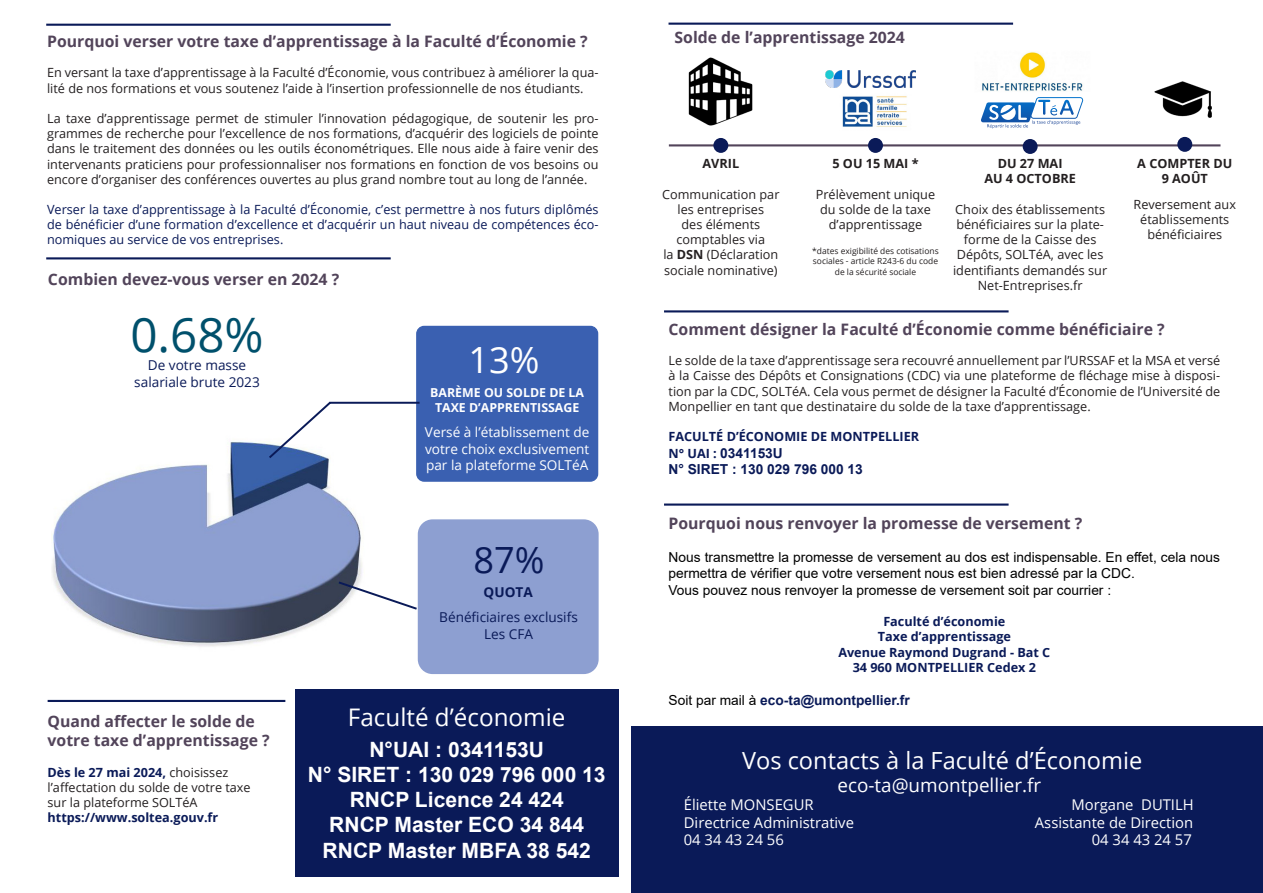
<style>
.page{position:relative;width:1263px;height:893px;background:#fff}
.page>*{position:absolute;margin:0;border:0;box-sizing:border-box;transform-origin:0 0}
.t1{font:47.55px "Open Sans";color:#00506c}
.t2{font:36.15px "Open Sans";color:#0a1a58}
.t3{font:36.15px "Open Sans";color:#fff}
.t4{font:24.3px "Open Sans";color:#fff}
.t5{font:23.55px "Open Sans";color:#fff}
.t6{font:700 21.15px "Arial";color:#fff}
.t7{font:18.9px "Open Sans";color:#fff}
.t8{font:700 15.75px "Open Sans";color:#52445a}
.t9{font:14.85px "Open Sans";color:#fff}
.t10{font:13.8px/16.5px "Arial";color:#000}
.t11{font:700 13.8px "Arial";color:#0a1a58}
.t12{font:13.65px/16.4px "Open Sans";color:#fff;text-align:justify}
.t13{font:13.65px "Open Sans";color:#0a1a58}
.t14{font:700 13.65px "Open Sans";color:#0a1a58}
.t15{font:12.6px/15.1px "Open Sans";color:#231f20;text-align:center}
.t16{font:12.6px/15.1px "Open Sans";color:#0a1a58;text-align:justify}
.t17{font:700 12.6px "Open Sans";color:#0a1a58}
.t18{font:700 12.6px/15.1px "Open Sans";color:#231f20;text-align:center}
.t19{font:700 12.3px/14.9px "Open Sans";color:#fff;text-align:center}
.t20{font:8.4px/10.1px "Open Sans";color:#231f20;text-align:center}
.s1{font-weight:400;color:#231f20}
.s2{font-weight:700}
.s3{font-family:"Open Sans";font-size:12.6px}
.s4{font-weight:400;color:#000}
</style>
<div class="page">
<hr style="left:46px;top:24px;width:345px;height:2px;background:#0a1a58">
<hr style="left:46px;top:257px;width:345px;height:2px;background:#0a1a58">
<hr style="left:48px;top:700px;width:237px;height:2px;background:#0a1a58">
<div style="left:295px;top:689px;width:324px;height:187px;background:#0a1a58"></div>
<div style="left:418px;top:519px;width:181px;height:155px;background:#8d9fd1;border-radius:15px"></div>
<div style="left:417px;top:326px;width:181px;height:155px;background:#3a60b1;border-radius:7px"></div>
<div style="left:416px;top:326px;width:182px;height:156px;border:1px solid #3a60b1;border-radius:7px"></div>
<img style="left:51px;top:441px;width:311px;height:206px">
<hr style="left:330px;top:402px;width:90px;height:2px;background:#0a1a58">
<svg style="left:267px;top:401px;width:66px;height:59px"></svg>
<svg style="left:283px;top:572px;width:135px;height:42px"></svg>
<div style="left:631px;top:727px;width:632px;height:166px;background:#0a1a58"></div>
<hr style="left:668px;top:23px;width:345px;height:2px;background:#0a1a58">
<hr style="left:669px;top:144px;width:551px;height:2px;background:#52445a">
<div style="left:713px;top:138px;width:15px;height:15px;background:#0a1a58;border-radius:50%"></div>
<div style="left:1177px;top:137px;width:15px;height:15px;background:#0a1a58;border-radius:50%"></div>
<div style="left:868px;top:138px;width:15px;height:15px;background:#0a1a58;border-radius:50%"></div>
<div style="left:1023px;top:139px;width:15px;height:15px;background:#0a1a58;border-radius:50%"></div>
<img style="left:688px;top:58px;width:65px;height:67px">
<img style="left:1154px;top:81px;width:58px;height:37px">
<img style="left:842px;top:96px;width:65px;height:31px">
<img style="left:982px;top:52px;width:101px;height:39px">
<svg style="left:981px;top:97px;width:103px;height:32px"></svg>
<img style="left:825px;top:71px;width:91px;height:17px">
<hr style="left:664px;top:310px;width:344px;height:2px;background:#0a1a58">
<hr style="left:664px;top:503px;width:344px;height:3px;background:#0a1a58">
<p class="t8" style="left:47px;top:30px;width:542px">Pourquoi verser votre taxe d’apprentissage à la Faculté d’Économie ?</p>
<p class="t15" style="left:47px;top:65px;width:553px;text-align:left">En versant la taxe d’apprentissage à la Faculté d’Économie, vous contribuez à améliorer la qua&shy;lité de nos formations et vous soutenez l’aide à l’insertion professionnelle de nos étudiants.</p>
<p class="t15" style="left:47px;top:110px;width:553px;text-align:justify">La taxe d’apprentissage permet de stimuler l’innovation pédagogique, de soutenir les pro&shy;grammes de recherche pour l’excellence de nos formations, d’acquérir des logiciels de pointe dans le traitement des données ou les outils économétriques. Elle nous aide à faire venir des intervenants praticiens pour professionnaliser nos formations en fonction de vos besoins ou encore d’organiser des conférences ouvertes au plus grand nombre tout au long de l’année.</p>
<p class="t16" style="left:47px;top:202px;width:553px">Verser la taxe d’apprentissage à la Faculté d’Économie, c’est permettre à nos futurs diplômés de bénéficier d’une formation d’excellence et d’acquérir un haut niveau de compétences éco&shy;nomiques au service de vos entreprises.</p>
<p class="t8" style="left:48px;top:268px;width:293px">Combien devez-vous verser en 2024 ?</p>
<p class="t1" style="left:130px;top:302px;width:135px">0.68%</p>
<p class="t13" style="left:148px;top:356px;width:100px">De votre masse</p>
<p class="t13" style="left:134px;top:372px;width:127px">salariale brute 2023</p>
<p class="t8" style="left:48px;top:710px;width:209px">Quand affecter le solde de</p>
<p class="t8" style="left:48px;top:729px;width:224px">votre taxe d’apprentissage ?</p>
<p class="t17" style="left:48px;top:763px;width:182px">Dès le 27 mai 2024, <span class="s1">choisissez</span></p>
<p class="t15" style="left:48px;top:779px;width:205px">l’affectation du solde de votre taxe</p>
<p class="t15" style="left:48px;top:794px;width:151px">sur la plateforme SOLTéA</p>
<p class="t17" style="left:48px;top:809px;width:172px">https://www.soltea.gouv.fr</p>
<p class="t3" style="left:468px;top:335px;width:73px">13%</p>
<p class="t19" style="left:430px;top:385px;width:155px">BARÈME OU SOLDE DE LA<br>TAXE D’APPRENTISSAGE</p>
<p class="t12" style="left:425px;top:424px;width:166px">Versé à l’établissement de votre choix exclusivement par la plateforme SOLTéA</p>
<p class="t2" style="left:473px;top:535px;width:73px">87%</p>
<p class="t14" style="left:484px;top:583px;width:51px">QUOTA</p>
<p class="t13" style="left:439px;top:608px;width:140px">Bénéficiaires exclusifs</p>
<p class="t13" style="left:484px;top:624px;width:50px">Les CFA</p>
<p class="t4" style="left:348px;top:701px;width:219px">Faculté d’économie</p>
<p class="t6" style="left:369px;top:734px;width:176px">N°UAI : 0341153U</p>
<p class="t6" style="left:308px;top:759px;width:299px">N° SIRET : 130 029 796 000 13</p>
<p class="t6" style="left:350px;top:785px;width:215px">RNCP Licence 24 424</p>
<p class="t6" style="left:329px;top:810px;width:256px">RNCP Master ECO 34 844</p>
<p class="t6" style="left:323px;top:835px;width:270px">RNCP Master MBFA 38 542</p>
<p class="t8" style="left:674px;top:26px;width:232px">Solde de l’apprentissage 2024</p>
<p class="t18" style="left:702px;top:156px;width:38px">AVRIL</p>
<p class="t15" style="left:662px;top:186px;width:119px">Communication par</p>
<p class="t15" style="left:678px;top:201px;width:88px">les entreprises</p>
<p class="t15" style="left:681px;top:216px;width:80px">des éléments</p>
<p class="t15" style="left:676px;top:232px;width:90px">comptables via</p>
<p class="t15" style="left:663px;top:247px;width:117px;text-align:left">la <span class="s2">DSN</span> (Déclaration sociale nominative)</p>
<p class="t18" style="left:832px;top:156px;width:88px">5 OU 15 MAI *</p>
<p class="t15" style="left:816px;top:186px;width:121px">Prélèvement unique du solde de la taxe d’apprentissage</p>
<p class="t20" style="left:812px;top:246px;width:128px">*dates exigibilité des cotisations sociales - article R243-6 du code de la sécurité sociale</p>
<p class="t18" style="left:998px;top:156px;width:66px">DU 27 MAI</p>
<p class="t18" style="left:984px;top:171px;width:93px">AU 4 OCTOBRE</p>
<p class="t15" style="left:953px;top:201px;width:156px">Choix des établissements bénéficiaires sur la plate&shy;forme de la Caisse des<br>Dépôts, SOLTéA, avec les identifiants demandés sur<br>Net-Entreprises.fr</p>
<p class="t18" style="left:1137px;top:156px;width:96px">A COMPTER DU<br>9 AOÛT</p>
<p class="t15" style="left:1133px;top:196px;width:104px">Reversement aux établissements bénéficiaires</p>
<p class="t8" style="left:668px;top:318px;width:498px">Comment désigner la Faculté d’Économie comme bénéficiaire ?</p>
<p class="t15" style="left:668px;top:353px;width:553px;text-align:justify">Le solde de la taxe d’apprentissage sera recouvré annuellement par l’URSSAF et la MSA et versé à la Caisse des Dépôts et Consignations (CDC) via une plateforme de fléchage mise à disposi&shy;tion par la CDC, SOLTéA. Cela vous permet de désigner la Faculté d’Économie de l’Université de Monpellier en tant que destinataire du solde de la taxe d’apprentissage.</p>
<p class="t17" style="left:668px;top:428px;width:252px">FACULTÉ D’ÉCONOMIE DE MONTPELLIER</p>
<p class="t11" style="left:668px;top:443px;width:116px"><span class="s3">N° UAI :</span> 0341153U</p>
<p class="t11" style="left:668px;top:459px;width:196px">N° SIRET : 130 029 796 000 13</p>
<p class="t8" style="left:668px;top:512px;width:415px">Pourquoi nous renvoyer la promesse de versement ?</p>
<p class="t10" style="left:668px;top:548px;width:553px">Nous transmettre la promesse de versement au dos est indispensable. En effet, cela nous permettra de vérifier que votre versement nous est bien adressé par la CDC.</p>
<p class="t10" style="left:668px;top:581px;width:444px">Vous pouvez nous renvoyer la promesse de versement soit par courrier :</p>
<p class="t17" style="left:883px;top:613px;width:123px">Faculté d’économie</p>
<p class="t17" style="left:878px;top:628px;width:135px">Taxe d’apprentissage</p>
<p class="t17" style="left:838px;top:643px;width:213px">Avenue Raymond Dugrand - Bat C</p>
<p class="t17" style="left:853px;top:658px;width:185px">34 960 MONTPELLIER Cedex 2</p>
<p class="t11" style="left:668px;top:690px;width:243px"><span class="s4">Soit par mail à</span> eco-ta@umontpellier.fr</p>
<p class="t5" style="left:742px;top:745px;width:402px">Vos contacts à la Faculté d’Économie</p>
<p class="t7" style="left:837px;top:772px;width:205px">eco-ta@umontpellier.fr</p>
<p class="t9" style="left:684px;top:794px;width:131px">Éliette MONSEGUR</p>
<p class="t9" style="left:1071px;top:794px;width:124px">Morgane DUTILH</p>
<p class="t9" style="left:684px;top:812px;width:172px">Directrice Administrative</p>
<p class="t9" style="left:1035px;top:812px;width:160px">Assistante de Direction</p>
<p class="t9" style="left:684px;top:830px;width:102px">04 34 43 24 56</p>
<p class="t9" style="left:1092px;top:830px;width:102px">04 34 43 24 57</p>
</div>
